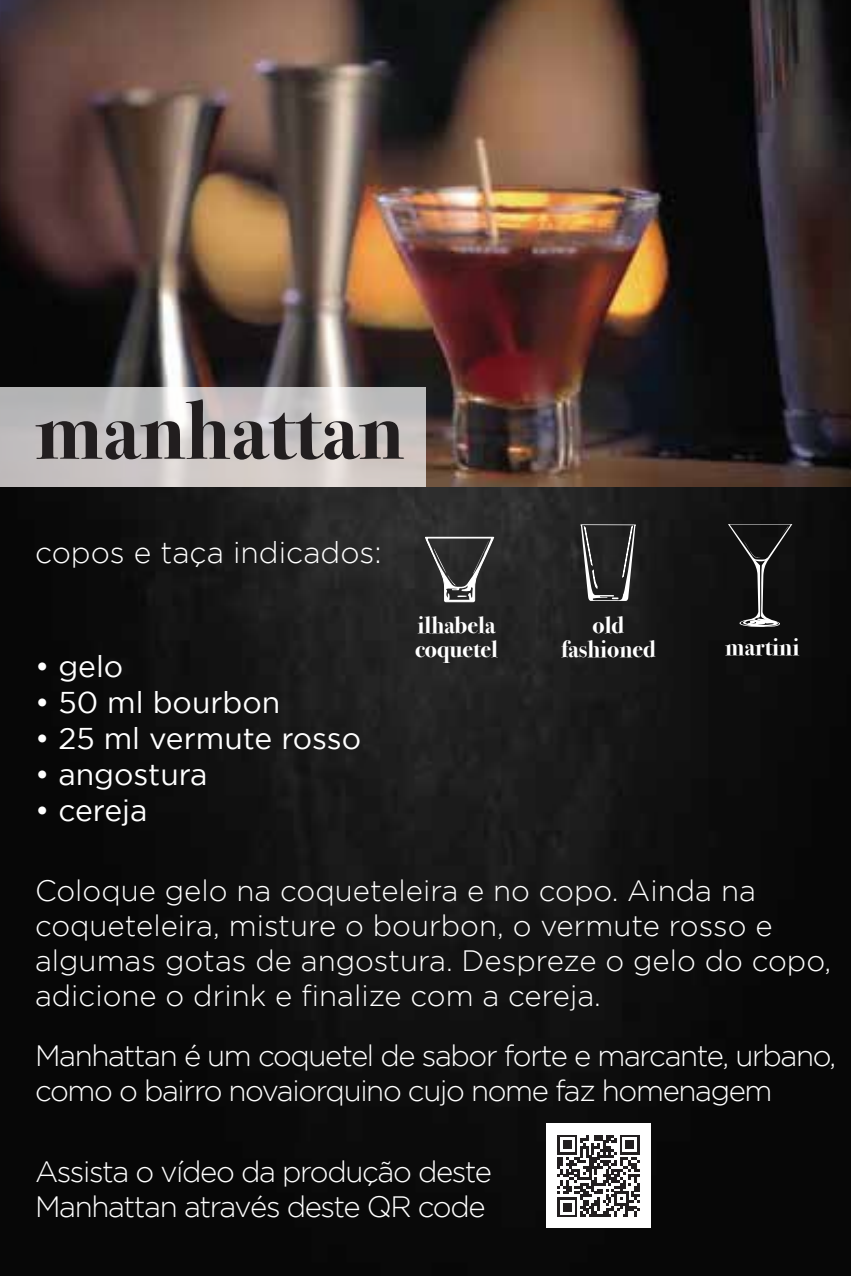
<style>
.page{position:relative;width:851px;height:1276px;background:#fff}
.page>*{position:absolute;margin:0;border:0;box-sizing:border-box;transform-origin:0 0}
.t1{font:700 84px "Bodoni Svty Two OSITCTT";color:#221e1f}
.t2{font:30px "Gotham";color:#fff}
.t3{font:300 30px "Gotham";color:#fff}
.t4{font:300 29.4px/35.4px "Gotham";color:#fff}
.t5{font:300 29.4px/35.4px "Gotham";letter-spacing:-.045em;color:#fff}
.t6{font:700 24px/24px "Bodoni Svty Two OSITCTT";color:#fff}
</style>
<div class="page">
<img style="left:0;top:486px;width:850px;height:790px">
<img style="left:0;top:0;width:850px;height:486px">
<svg style="left:0;top:387px;width:426px;height:99px;background:#cac6c5"></svg>
<svg style="left:580px;top:524px;width:56px;height:77px;background:#464646"></svg>
<svg style="left:425px;top:536px;width:69px;height:66px;background:#4b4b4b"></svg>
<svg style="left:727px;top:524px;width:65px;height:104px;background:#272727"></svg>
<div style="left:546px;top:1123px;width:105px;height:105px;background:#fff"></div>
<svg style="left:557px;top:1135px;width:82px;height:82px"></svg>
<h1 class="t1" style="left:35px;top:381px;width:370px">manhattan</h1>
<p class="t3" style="left:35px;top:536px;width:348px">copos e taça indicados:</p>
<p class="t2" style="left:35px;top:650px;width:90px">• gelo</p>
<p class="t2" style="left:35px;top:686px;width:247px">• 50 ml bourbon</p>
<p class="t2" style="left:35px;top:722px;width:327px">• 25 ml vermute rosso</p>
<p class="t2" style="left:35px;top:758px;width:174px">• angostura</p>
<p class="t2" style="left:35px;top:794px;width:114px">• cereja</p>
<p class="t6" style="left:415px;top:613px;width:84px">ilhabela coquetel</p>
<p class="t6" style="left:561px;top:613px;width:96px;text-align:center">old fashioned</p>
<p class="t6" style="left:725px;top:635px;width:76px">martini</p>
<p class="t4" style="left:35px;top:872px;width:797px">Coloque gelo na coqueteleira e no copo. Ainda na coqueteleira, misture o bourbon, o vermute rosso e algumas gotas de angostura. Despreze o gelo do copo, adicione o drink e finalize com a cereja.</p>
<p class="t5" style="left:35px;top:1037px;width:802px">Manhattan é um coquetel de sabor forte e marcante, urbano, como o bairro novaiorquino cujo nome faz homenagem</p>
<p class="t5" style="left:35px;top:1153px;width:458px">Assista o vídeo da produção deste<br>Manhattan através deste QR code</p>
</div>
